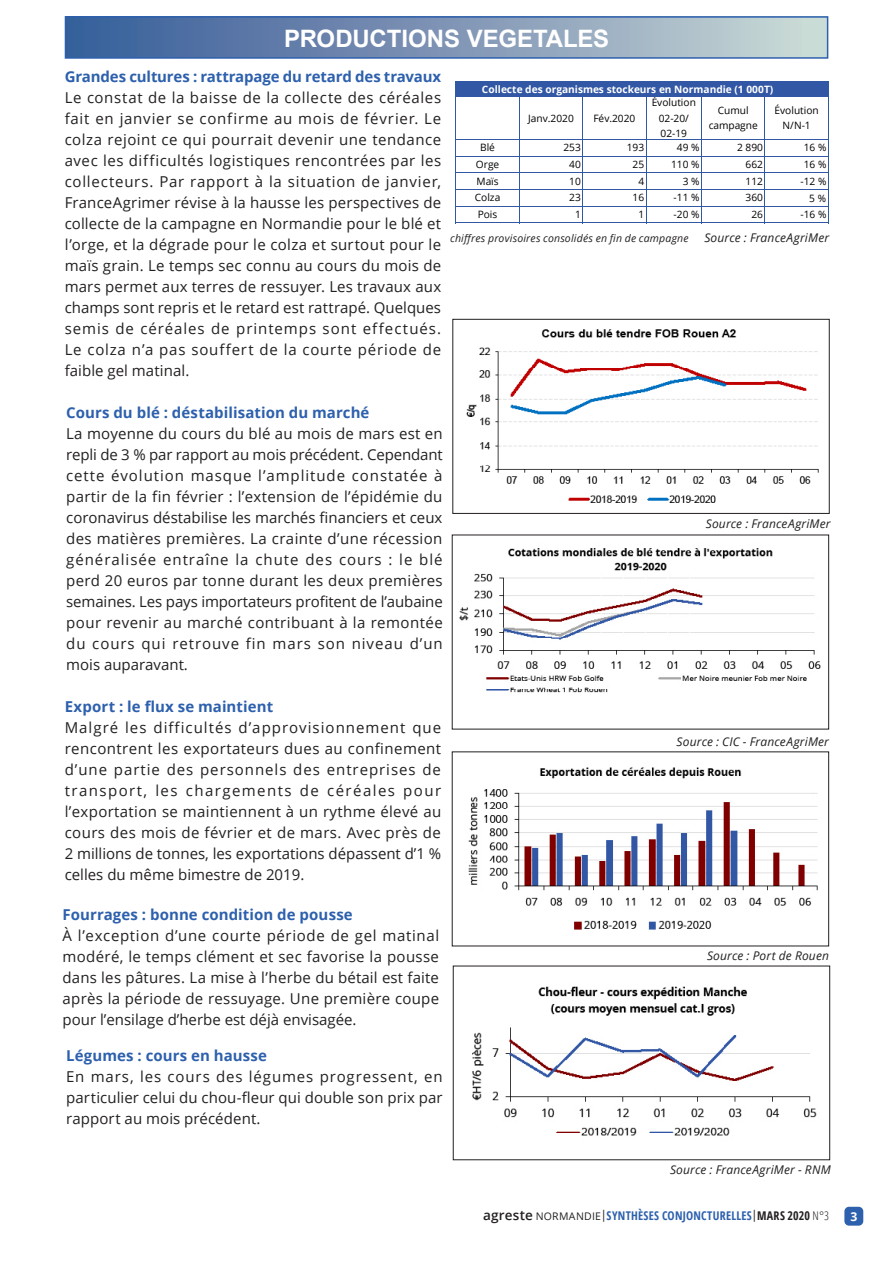
<style>
.page{position:relative;width:893px;height:1263px;background:#fff}
.page>*{position:absolute;margin:0;border:0;box-sizing:border-box;transform-origin:0 0}
.t1{font:700 24px "Arial";letter-spacing:-.005em;color:#fff}
.t2{font:15px/21px "Open Sans";letter-spacing:.005em;color:#231f20;text-align:justify}
.t3{font:700 15px "Open Sans";letter-spacing:.005em;color:#2d60ad}
.t4{font:700 12.15px "Open Sans";color:#fff}
.t5{font:italic 12px "Open Sans";letter-spacing:.015em;color:#231f20}
.t6{font:700 condensed 12px "Open Sans";letter-spacing:.02em;color:#2d60ad}
.t7{font:italic 10.5px "Open Sans";letter-spacing:.02em;color:#231f20}
.t8{font:10.2px/15.5px "Open Sans";color:#000;text-align:center}
.t9{font:700 10.2px "Open Sans";color:#fff}
.s1{font-weight:600;font-stretch:normal;font-size:13.5px;color:#231f20}
.s2{font-weight:400;font-stretch:normal;font-size:10.5px;color:#231f20}
.s3{font-weight:400;font-stretch:normal;color:#231f20}
.s4{color:#231f20}
.s5{font-weight:300;color:#231f20}
</style>
<div class="page">
<div style="left:844px;top:1207px;width:19px;height:18px;background:#2d60ad;border-radius:5px"></div>
<div style="left:456px;top:82px;width:372px;height:15px;background:#3257a4"></div>
<svg style="left:455px;top:81px;width:2px;height:16px"></svg>
<svg style="left:828px;top:83px;width:1px;height:14px"></svg>
<hr style="left:455px;top:97px;width:1px;height:126px;background:#3257a4">
<hr style="left:828px;top:97px;width:1px;height:126px;background:#3257a4">
<hr style="left:519px;top:97px;width:1px;height:126px;background:#3257a4">
<hr style="left:582px;top:97px;width:1px;height:126px;background:#3257a4">
<hr style="left:646px;top:97px;width:1px;height:126px;background:#3257a4">
<hr style="left:701px;top:97px;width:1px;height:126px;background:#3257a4">
<hr style="left:764px;top:97px;width:1px;height:126px;background:#3257a4">
<hr style="left:457px;top:81px;width:372px;height:2px;background:#3257a4">
<hr style="left:456px;top:139px;width:373px;height:1px;background:#3257a4">
<hr style="left:456px;top:156px;width:373px;height:1px;background:#3257a4">
<hr style="left:456px;top:172px;width:373px;height:1px;background:#3257a4">
<hr style="left:456px;top:189px;width:373px;height:1px;background:#3257a4">
<hr style="left:456px;top:206px;width:373px;height:1px;background:#3257a4">
<hr style="left:456px;top:222px;width:373px;height:1px;background:#3257a4">
<img style="left:466px;top:329px;width:353px;height:174px">
<div style="left:452px;top:319px;width:378px;height:195px;border:1px solid #231f20"></div>
<img style="left:459px;top:548px;width:362px;height:145px">
<img style="left:468px;top:767px;width:350px;height:163px">
<img style="left:472px;top:986px;width:345px;height:150px">
<div style="left:453px;top:966px;width:377px;height:194px;border:1px solid #231f20"></div>
<div style="left:65px;top:17px;width:763px;height:41px;background:linear-gradient(to right,#345998,#ccd8d5)"></div>
<div style="left:65px;top:16px;width:763px;height:43px;border:2px solid #2d60ad"></div>
<p class="t1" style="left:284px;top:22px;width:327px">PRODUCTIONS VEGETALES</p>
<p class="t3" style="left:65px;top:66px;width:378px">Grandes cultures : rattrapage du retard des travaux</p>
<p class="t2" style="left:65px;top:86px;width:378px">Le constat de la baisse de la collecte des céréales fait en janvier se confirme au mois de février. Le colza rejoint ce qui pourrait devenir une tendance avec les difficultés logistiques rencontrées par les collecteurs. Par rapport à la situation de janvier, FranceAgrimer révise à la hausse les perspectives de collecte de la campagne en Normandie pour le blé et l’orge, et la dégrade pour le colza et surtout pour le maïs grain. Le temps sec connu au cours du mois de mars permet aux terres de ressuyer. Les travaux aux champs sont repris et le retard est rattrapé. Quelques semis de céréales de printemps sont effectués.<br>Le colza n’a pas souffert de la courte période de faible gel matinal.</p>
<p class="t9" style="left:482px;top:82px;width:293px">Collecte des organismes stockeurs en Normandie (1 000T)</p>
<p class="t8" style="left:528px;top:110px;width:47px">Janv.2020</p>
<p class="t8" style="left:593px;top:110px;width:44px">Fév.2020</p>
<p class="t8" style="left:652px;top:94px;width:46px">Évolution<br>02-20/<br>02-19</p>
<p class="t8" style="left:709px;top:102px;width:51px">Cumul campagne</p>
<p class="t8" style="left:774px;top:102px;width:46px">Évolution<br>N/N-1</p>
<p class="t8" style="left:480px;top:140px;width:16px">Blé</p>
<p class="t8" style="left:563px;top:140px;width:19px">253</p>
<p class="t8" style="left:627px;top:140px;width:19px">193</p>
<p class="t8" style="left:677px;top:140px;width:24px">49 %</p>
<p class="t8" style="left:737px;top:140px;width:27px">2 890</p>
<p class="t8" style="left:804px;top:140px;width:24px">16 %</p>
<p class="t8" style="left:476px;top:156px;width:25px">Orge</p>
<p class="t8" style="left:569px;top:156px;width:13px">40</p>
<p class="t8" style="left:633px;top:156px;width:13px">25</p>
<p class="t8" style="left:671px;top:156px;width:30px">110 %</p>
<p class="t8" style="left:746px;top:156px;width:19px">662</p>
<p class="t8" style="left:804px;top:156px;width:24px">16 %</p>
<p class="t8" style="left:476px;top:173px;width:24px">Maïs</p>
<p class="t8" style="left:569px;top:173px;width:13px">10</p>
<p class="t8" style="left:638px;top:173px;width:7px">4</p>
<p class="t8" style="left:683px;top:173px;width:18px">3 %</p>
<p class="t8" style="left:746px;top:173px;width:19px">112</p>
<p class="t8" style="left:800px;top:173px;width:27px">-12 %</p>
<p class="t8" style="left:475px;top:190px;width:27px">Colza</p>
<p class="t8" style="left:569px;top:190px;width:13px">23</p>
<p class="t8" style="left:633px;top:190px;width:13px">16</p>
<p class="t8" style="left:674px;top:190px;width:27px">-11 %</p>
<p class="t8" style="left:745px;top:190px;width:19px">360</p>
<p class="t8" style="left:809px;top:190px;width:18px">5 %</p>
<p class="t8" style="left:478px;top:206px;width:21px">Pois</p>
<p class="t8" style="left:575px;top:206px;width:7px">1</p>
<p class="t8" style="left:638px;top:206px;width:7px">1</p>
<p class="t8" style="left:674px;top:206px;width:27px">-20 %</p>
<p class="t8" style="left:751px;top:206px;width:13px">26</p>
<p class="t8" style="left:800px;top:206px;width:27px">-16 %</p>
<p class="t7" style="left:450px;top:231px;width:240px">chiffres provisoires consolidés en fin de campagne</p>
<p class="t5" style="left:704px;top:229px;width:126px">Source : FranceAgriMer</p>
<p class="t3" style="left:66px;top:402px;width:305px">Cours du blé : déstabilisation du marché</p>
<p class="t2" style="left:66px;top:423px;width:378px">La moyenne du cours du blé au mois de mars est en repli de 3 % par rapport au mois précédent. Cependant cette évolution masque l’amplitude constatée à partir de la fin février : l’extension de l’épidémie du coronavirus déstabilise les marchés financiers et ceux des matières premières. La crainte d’une récession généralisée entraîne la chute des cours : le blé perd 20 euros par tonne durant les deux premières semaines. Les pays importateurs profitent de l’aubaine pour revenir au marché contribuant à la remontée du cours qui retrouve fin mars son niveau d’un mois auparavant.</p>
<p class="t3" style="left:65px;top:696px;width:210px">Export : le flux se maintient</p>
<p class="t2" style="left:65px;top:717px;width:378px">Malgré les difficultés d’approvisionnement que rencontrent les exportateurs dues au confinement d’une partie des personnels des entreprises de transport, les chargements de céréales pour l’exportation se maintiennent à un rythme élevé au cours des mois de février et de mars. Avec près de 2 millions de tonnes, les exportations dépassent d’1 % celles du même bimestre de 2019.</p>
<p class="t3" style="left:63px;top:904px;width:292px">Fourrages : bonne condition de pousse</p>
<p class="t2" style="left:63px;top:924px;width:378px">À l’exception d’une courte période de gel matinal modéré, le temps clément et sec favorise la pousse dans les pâtures. La mise à l’herbe du bétail est faite après la période de ressuyage. Une première coupe pour l’ensilage d’herbe est déjà envisagée.</p>
<p class="t3" style="left:66px;top:1045px;width:202px">Légumes : cours en hausse</p>
<p class="t2" style="left:66px;top:1065px;width:378px">En mars, les cours des légumes progressent, en particulier celui du chou-fleur qui double son prix par rapport au mois précédent.</p>
<p class="t5" style="left:706px;top:516px;width:126px">Source : FranceAgriMer</p>
<p class="t5" style="left:677px;top:733px;width:154px">Source : CIC - FranceAgriMer</p>
<p class="t5" style="left:707px;top:947px;width:123px">Source : Port de Rouen</p>
<p class="t5" style="left:670px;top:1161px;width:162px">Source : FranceAgriMer - RNM</p>
<p class="t6" style="left:483px;top:1207px;width:347px"><span class="s1">agreste</span> <span class="s2">NORMANDIE</span><span class="s3">|</span>SYNTHÈSES CONJONCTURELLES<span class="s3">|</span><span class="s4">MARS 2020</span> <span class="s5">N°3</span></p>
<p class="t4" style="left:850px;top:1207px;width:8px">3</p>
</div>
